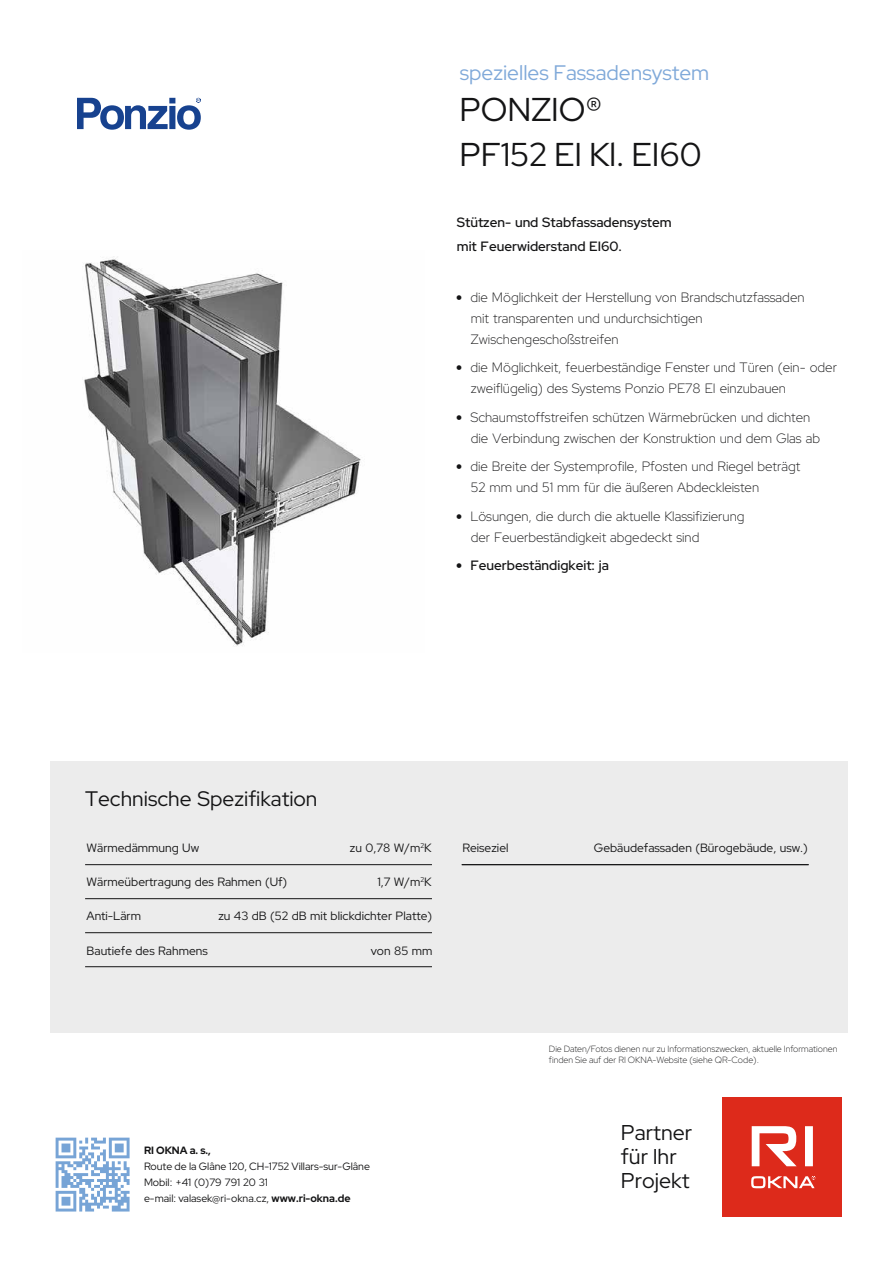
<style>
.page{position:relative;width:894px;height:1263px;background:#fff}
.page>*{position:absolute;margin:0;border:0;box-sizing:border-box;transform-origin:0 0}
.t1{font:33px "Red Hat Display";color:#141415}
.t2{font:21.45px/24px "Red Hat Display";color:#141415}
.t3{font:21px "Red Hat Display";color:#80a9d9}
.t4{font:21px "Red Hat Display";color:#141415}
.t5{font:300 13.5px/21px "Red Hat Display";color:#141415}
.t6{font:500 13.5px/24px "Red Hat Display";color:#141415}
.t7{font:12px "Red Hat Display";color:#141415}
.t8{font:10.5px/16px "Red Hat Display";color:#141415}
.t9{font:700 10.5px "Red Hat Display";color:#141415}
.t10{font:300 9px/10.8px "Red Hat Display";color:#141415}
.s1{font-weight:700}
</style>
<div class="page">
<img style="left:84px;top:256px;width:277px;height:390px">
<svg style="left:77px;top:98px;width:124px;height:32px"></svg>
<div style="left:722px;top:1097px;width:120px;height:120px;background:#dd2a1b"></div>
<svg style="left:751px;top:1126px;width:64px;height:62px"></svg>
<div style="left:52px;top:1134px;width:81px;height:81px;background:linear-gradient(to right,#fff,#fff)"></div>
<svg style="left:56px;top:1138px;width:73px;height:73px"></svg>
<div style="left:50px;top:761px;width:796px;height:272px;background:#ececec"></div>
<hr style="left:85px;top:864px;width:347px;height:1px;background:#141415">
<hr style="left:85px;top:898px;width:347px;height:1px;background:#141415">
<hr style="left:85px;top:932px;width:347px;height:1px;background:#141415">
<hr style="left:85px;top:966px;width:347px;height:1px;background:#141415">
<hr style="left:461px;top:864px;width:347px;height:1px;background:#141415">
<h3 class="t3" style="left:459px;top:59px;width:251px">spezielles Fassadensystem</h3>
<h1 class="t1" style="left:459px;top:88px;width:144px">PONZIO®</h1>
<h1 class="t1" style="left:459px;top:133px;width:243px">PF152 EI Kl. EI60</h1>
<p class="t6" style="left:456px;top:210px;width:216px">Stützen- und Stabfassadensystem mit Feuerwiderstand EI60.</p>
<p class="t5" style="left:470px;top:286px;width:335px">die Möglichkeit der Herstellung von Brandschutzfassaden mit transparenten und undurchsichtigen<br>Zwischengeschoßstreifen</p>
<p class="t5" style="left:470px;top:357px;width:368px">die Möglichkeit, feuerbeständige Fenster und Türen (ein- oder zweiflügelig) des Systems Ponzio PE78 EI einzubauen</p>
<p class="t5" style="left:470px;top:406px;width:351px">Schaumstoffstreifen schützen Wärmebrücken und dichten die Verbindung zwischen der Konstruktion und dem Glas ab</p>
<p class="t5" style="left:470px;top:456px;width:331px">die Breite der Systemprofile, Pfosten und Riegel beträgt<br>52 mm und 51 mm für die äußeren Abdeckleisten</p>
<p class="t5" style="left:470px;top:505px;width:275px">Lösungen, die durch die aktuelle Klassifizierung der Feuerbeständigkeit abgedeckt sind</p>
<p class="t6" style="left:470px;top:553px;width:140px">Feuerbeständigkeit: ja</p>
<h3 class="t4" style="left:85px;top:785px;width:234px">Technische Spezifikation</h3>
<p class="t7" style="left:87px;top:840px;width:114px">Wärmedämmung Uw</p>
<p class="t7" style="left:350px;top:840px;width:83px">zu 0,78 W/m<sup>2</sup>K</p>
<p class="t7" style="left:87px;top:874px;width:202px">Wärmeübertragung des Rahmen (Uf)</p>
<p class="t7" style="left:377px;top:874px;width:56px">1,7 W/m<sup>2</sup>K</p>
<p class="t7" style="left:218px;top:908px;width:215px">zu 43 dB (52 dB mit blickdichter Platte)</p>
<p class="t7" style="left:370px;top:943px;width:63px">von 85 mm</p>
<p class="t7" style="left:87px;top:908px;width:56px">Anti-Lärm</p>
<p class="t7" style="left:87px;top:943px;width:123px">Bautiefe des Rahmens</p>
<p class="t7" style="left:462px;top:840px;width:48px">Reiseziel</p>
<p class="t7" style="left:593px;top:840px;width:215px">Gebäudefassaden (Bürogebäude, usw.)</p>
<p class="t9" style="left:144px;top:1144px;width:68px">RI OKNA a. s.,</p>
<p class="t8" style="left:144px;top:1158px;width:227px">Route de la Glâne 120, CH-1752 Villars-sur-Glâne<br>Mobil: +41 (0)79 791 20 31<br>e-mail: valasek@ri-okna.cz, <span class="s1">www.ri-okna.de</span></p>
<p class="t10" style="left:548px;top:1043px;width:290px">Die Daten/Fotos dienen nur zu Informationszwecken, aktuelle Informationen finden Sie auf der RI OKNA-Website (siehe QR-Code).</p>
<h2 class="t2" style="left:620px;top:1120px;width:73px">Partner für Ihr<br>Projekt</h2>
</div>
